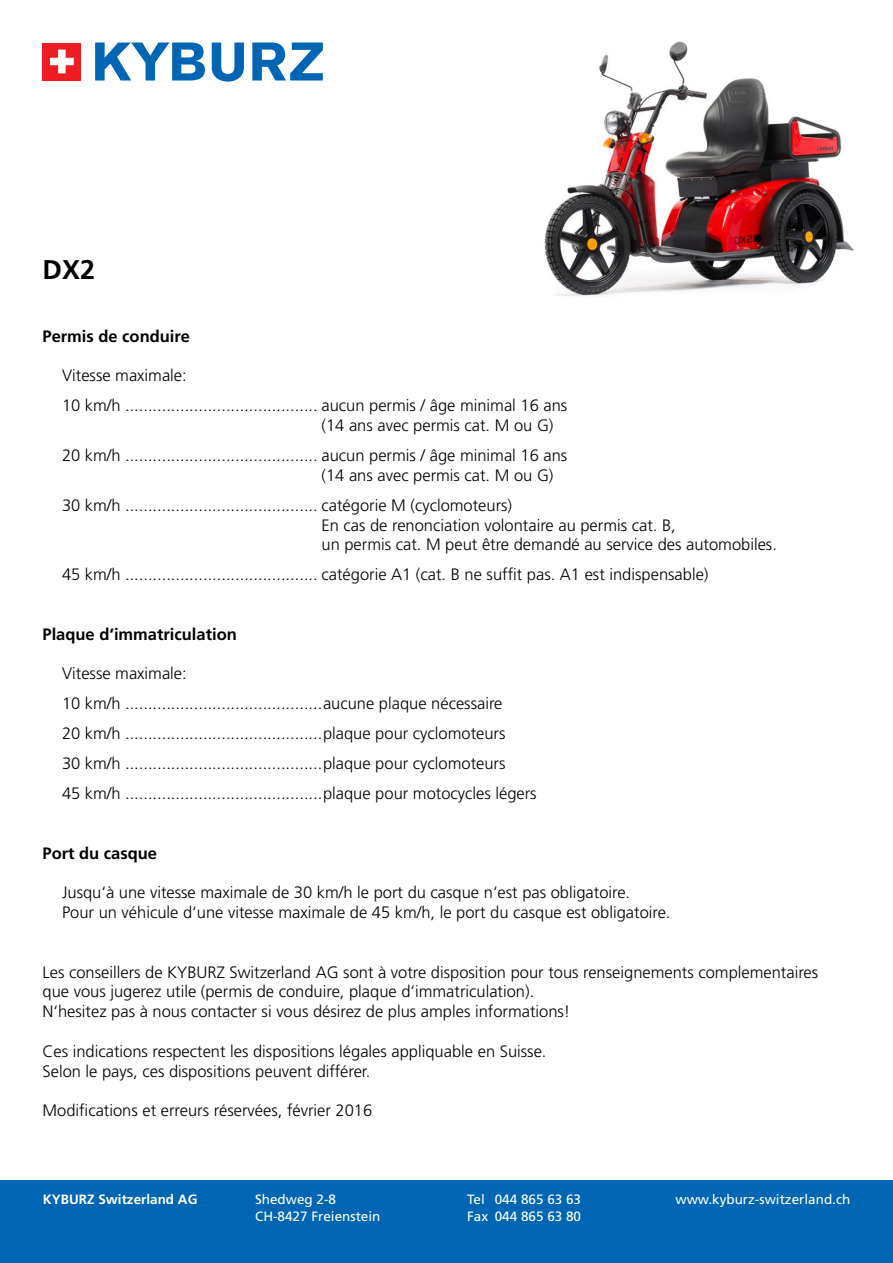
<style>
.page{position:relative;width:893px;height:1263px;background:#fff}
.page>*{position:absolute;margin:0;border:0;box-sizing:border-box;transform-origin:0 0}
.t1{font:700 27px "Frutiger";color:#000}
.t2{font:300 16.5px/30px "Frutiger";color:#000}
.t3{font:700 16.5px "Frutiger";color:#000}
.t4{font:13.5px/16.2px "Frutiger";color:#fff}
.t5{font:700 13.5px "Frutiger";color:#fff}
</style>
<div class="page">
<svg style="left:95px;top:43px;width:110px;height:38px"></svg>
<svg style="left:212px;top:43px;width:32px;height:39px"></svg>
<svg style="left:252px;top:43px;width:71px;height:38px"></svg>
<div style="left:43px;top:43px;width:38px;height:38px;background:#ed1d24"></div>
<svg style="left:50px;top:50px;width:24px;height:23px"></svg>
<div style="left:0;top:1180px;width:893px;height:83px;background:#0066b3"></div>
<img style="left:544px;top:41px;width:310px;height:255px">
<h1 class="t1" style="left:43px;top:253px;width:54px">DX2</h1>
<p class="t3" style="left:43px;top:326px;width:149px">Permis de conduire</p>
<p class="t2" style="left:62px;top:361px;width:507px">Vitesse maximale:<br>10 km/h .......................................... aucun permis / âge minimal 16 ans</p>
<p class="t2" style="left:62px;top:411px;width:507px;text-indent:259px">(14 ans avec permis cat. M ou G)<br>20 km/h .......................................... aucun permis / âge minimal 16 ans</p>
<p class="t2" style="left:62px;top:460px;width:493px;text-indent:259px">(14 ans avec permis cat. M ou G)<br>30 km/h .......................................... catégorie M (cyclomoteurs)</p>
<p class="t2" style="left:322px;top:515px;width:457px;line-height:19.8px">En cas de renonciation volontaire au permis cat. B,<br>un permis cat. M peut être demandé au service des automobiles.</p>
<p class="t2" style="left:62px;top:560px;width:648px">45 km/h .......................................... catégorie A1 (cat. B ne suffit pas. A1 est indispensable)</p>
<p class="t3" style="left:43px;top:624px;width:196px">Plaque d‘immatriculation</p>
<p class="t2" style="left:62px;top:659px;width:476px">Vitesse maximale:<br>10 km/h ...........................................aucune plaque nécessaire<br>20 km/h ...........................................plaque pour cyclomoteurs<br>30 km/h ...........................................plaque pour cyclomoteurs<br>45 km/h ...........................................plaque pour motocycles légers</p>
<p class="t3" style="left:43px;top:843px;width:116px">Port du casque</p>
<p class="t2" style="left:62px;top:883px;width:610px;line-height:19.8px">Jusqu‘à une vitesse maximale de 30 km/h le port du casque n‘est pas obligatoire.<br>Pour un véhicule d‘une vitesse maximale de 45 km/h, le port du casque est obligatoire.</p>
<p class="t2" style="left:43px;top:962px;width:777px;line-height:19.8px">Les conseillers de KYBURZ Switzerland AG sont à votre disposition pour tous renseignements complementaires que vous jugerez utile (permis de conduire, plaque d‘immatriculation).<br>N‘hesitez pas à nous contacter si vous désirez de plus amples informations!</p>
<p class="t2" style="left:43px;top:1041px;width:505px;line-height:19.8px">Ces indications respectent les dispositions légales appliquable en Suisse.<br>Selon le pays, ces dispositions peuvent différer.</p>
<p class="t2" style="left:43px;top:1096px;width:331px">Modifications et erreurs réservées, février 2016</p>
<p class="t5" style="left:43px;top:1192px;width:156px">KYBURZ Switzerland AG</p>
<p class="t4" style="left:255px;top:1191px;width:83px">Shedweg 2-8</p>
<p class="t4" style="left:675px;top:1191px;width:176px">www.kyburz-switzerland.ch</p>
<p class="t4" style="left:255px;top:1208px;width:127px">CH-8427 Freienstein</p>
<p class="t4" style="left:467px;top:1191px;width:115px">Tel 044 865 63 63<br>Fax 044 865 63 80</p>
</div>
